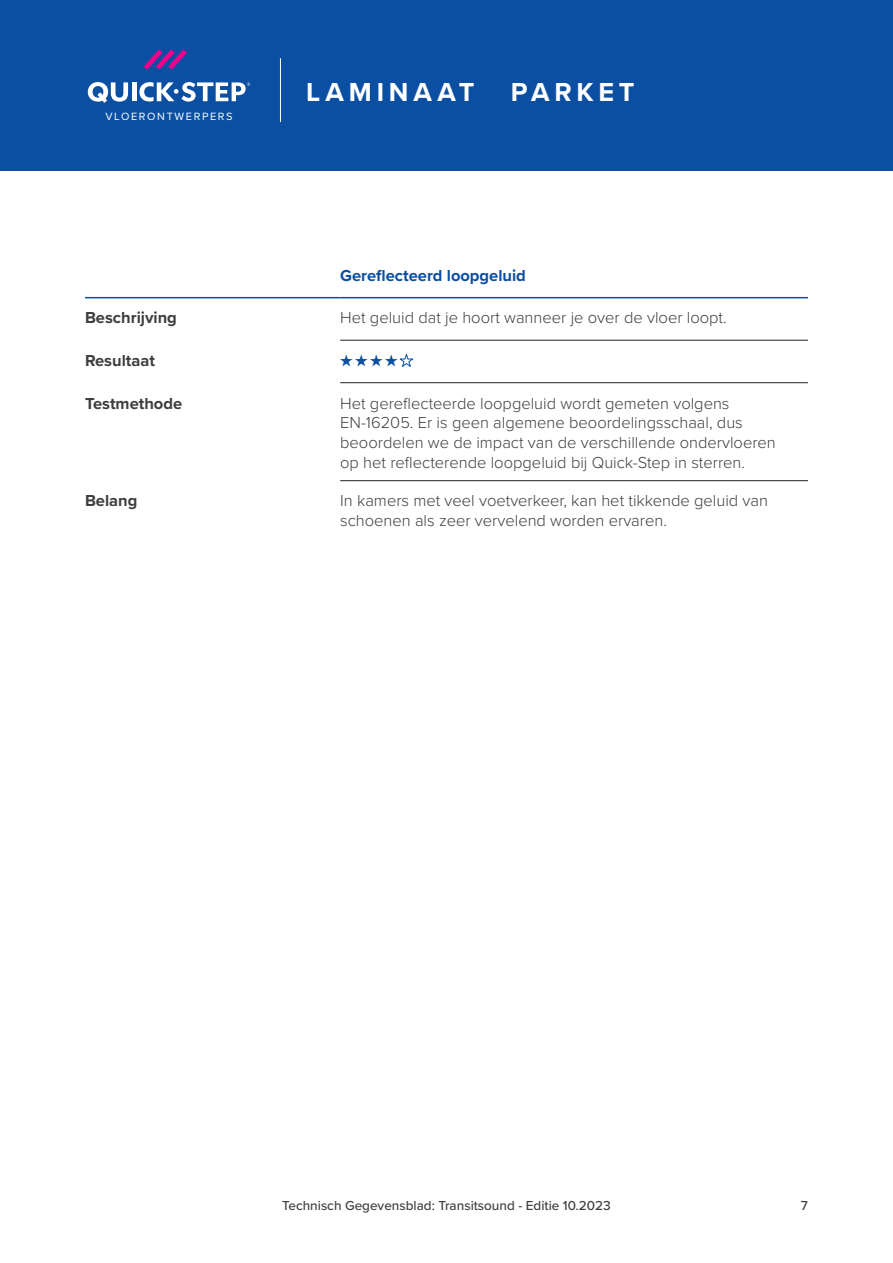
<style>
.page{position:relative;width:893px;height:1263px;background:#fff}
.page>*{position:absolute;margin:0;border:0;box-sizing:border-box;transform-origin:0 0}
.Range{font:700 27px "Proxima Nova";letter-spacing:.175em;color:#fff}
.BodyText{font:300 16.5px/19.8px "Proxima Nova";color:#3e3e3f}
.Column-First{font:700 16.5px "Proxima Nova";color:#3e3e3f}
.Row-Header{font:700 16.5px "Proxima Nova";color:#0a4fa2}
.BodyText-2{font:700 16.5px "Proxima Nova";color:#0a4fa2}
.t1{font:500 13.5px "Proxima Nova";color:#3e3e3f}
.FloorDesigners{font:10.95px "Proxima Nova";letter-spacing:.15em;color:#fff}
</style>
<div class="page">
<div style="left:0;top:0;width:893px;height:170px;background:#0a4fa2"></div>
<hr style="left:280px;top:58px;width:1px;height:64px;background:#fff">
<svg style="left:144px;top:49px;width:43px;height:21px"></svg>
<svg style="left:88px;top:82px;width:40px;height:21px"></svg>
<hr style="left:132px;top:82px;width:4px;height:19px;background:#fff">
<svg style="left:139px;top:82px;width:111px;height:20px"></svg>
<hr style="left:340px;top:340px;width:468px;height:1px;background:#231f20">
<hr style="left:340px;top:382px;width:468px;height:1px;background:#231f20">
<hr style="left:340px;top:480px;width:468px;height:1px;background:#231f20">
<hr style="left:340px;top:297px;width:468px;height:1px;background:#0a4fa2">
<hr style="left:85px;top:297px;width:255px;height:1px;background:#0a4fa2">
<p class="FloorDesigners" style="left:105px;top:108px;width:129px">VLOERONTWERPERS</p>
<p class="Range" style="left:306px;top:72px;width:170px">LAMINAAT</p>
<p class="Range" style="left:511px;top:72px;width:125px">PARKET</p>
<p class="Row-Header" style="left:340px;top:263px;width:187px">Gereflecteerd loopgeluid</p>
<p class="Column-First" style="left:85px;top:306px;width:93px">Beschrijving</p>
<p class="BodyText" style="left:340px;top:307px;width:388px">Het geluid dat je hoort wanneer je over de vloer loopt.</p>
<p class="Column-First" style="left:85px;top:348px;width:71px">Resultaat</p>
<p class="BodyText-2" style="left:340px;top:348px;width:74px">★★★★★</p>
<p class="Column-First" style="left:85px;top:391px;width:99px">Testmethode</p>
<p class="BodyText" style="left:340px;top:392px;width:437px">Het gereflecteerde loopgeluid wordt gemeten volgens EN-16205. Er is geen algemene beoordelingsschaal, dus beoordelen we de impact van de verschillende ondervloeren op het reflecterende loopgeluid bij Quick-Step in sterren.</p>
<p class="Column-First" style="left:85px;top:489px;width:54px">Belang</p>
<p class="BodyText" style="left:340px;top:490px;width:429px">In kamers met veel voetverkeer, kan het tikkende geluid van schoenen als zeer vervelend worden ervaren.</p>
<p class="t1" style="left:282px;top:1195px;width:330px">Technisch Gegevensblad: Transitsound - Editie 10.2023</p>
<p class="t1" style="left:801px;top:1195px;width:9px">7</p>
</div>
